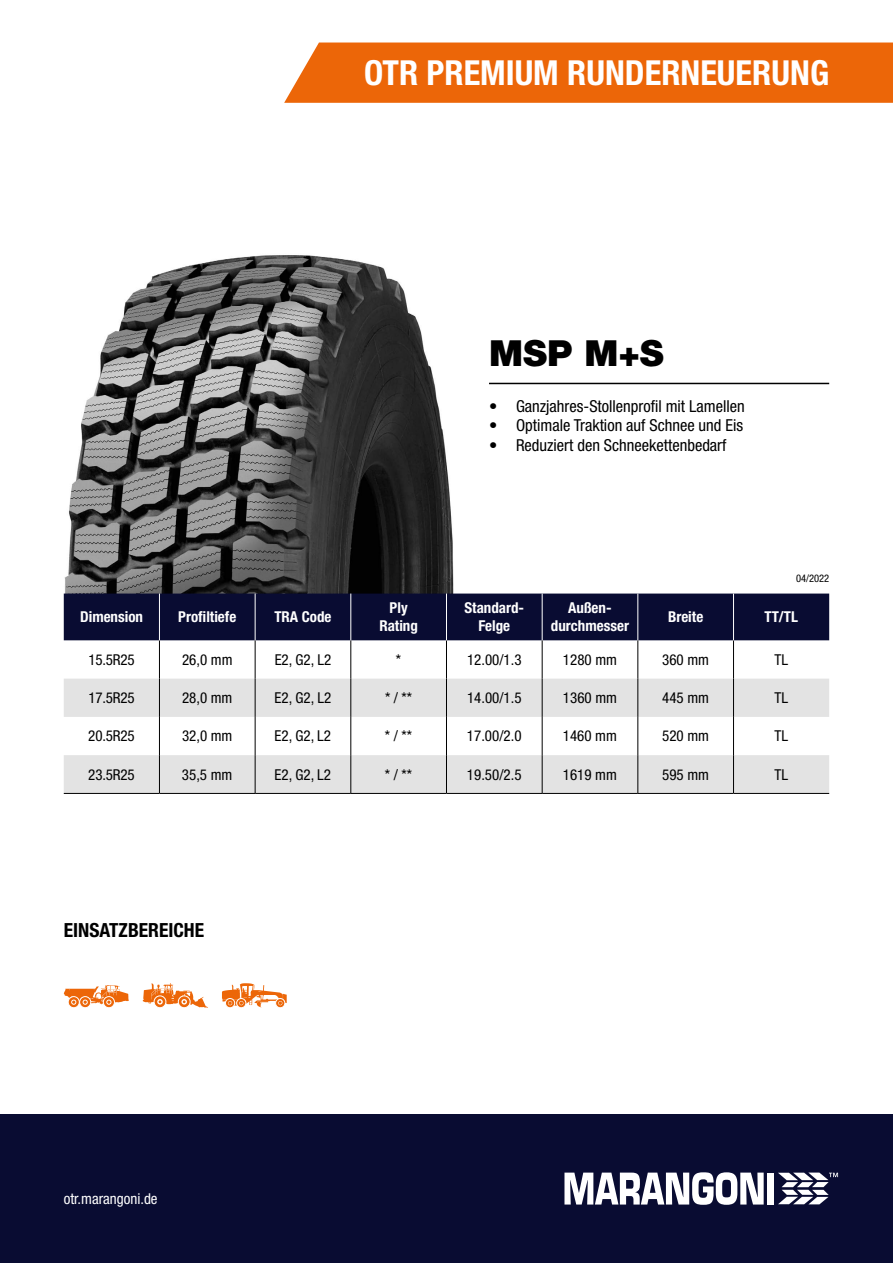
<style>
.page{position:relative;width:893px;height:1263px;background:#fff}
.page>*{position:absolute;margin:0;border:0;box-sizing:border-box;transform-origin:0 0}
.t1{font:900 36px "Helvetica Neue LT Std";color:#000}
.t2{font:700 condensed 34.5px "Helvetica Neue LT Std";color:#fff}
.t3{font:700 condensed 19.5px "Helvetica Neue LT Std";color:#000}
.t4{font:condensed 16.5px "Helvetica Neue LT Std";color:#000}
.t5{font:condensed 15px "Helvetica Neue LT Std";color:#000}
.t6{font:700 condensed 15px/18px "Helvetica Neue LT Std";color:#fff;text-align:center}
.t7{font:condensed 15px "Helvetica Neue LT Std";color:#fff}
.t8{font:condensed 10.5px "Helvetica Neue LT Std";color:#000}
</style>
<div class="page">
<img style="left:63px;top:255px;width:391px;height:339px">
<div style="left:68px;top:996px;width:11px;height:12px;background:#ec6608;border-radius:50%"></div>
<div style="left:68px;top:996px;width:11px;height:12px;border:1px solid #fff;border-radius:50%"></div>
<div style="left:80px;top:996px;width:11px;height:12px;background:#ec6608;border-radius:50%"></div>
<div style="left:80px;top:996px;width:11px;height:12px;border:1px solid #fff;border-radius:50%"></div>
<div style="left:103px;top:996px;width:12px;height:12px;border:1px solid #fff;border-radius:50%"></div>
<svg style="left:64px;top:985px;width:65px;height:20px"></svg>
<svg style="left:143px;top:983px;width:65px;height:25px"></svg>
<div style="left:225px;top:998px;width:10px;height:10px;border:1px solid #fff;border-radius:50%"></div>
<div style="left:276px;top:998px;width:9px;height:10px;border:1px solid #fff;border-radius:50%"></div>
<div style="left:237px;top:998px;width:9px;height:10px;border:1px solid #fff;border-radius:50%"></div>
<svg style="left:222px;top:983px;width:65px;height:24px"></svg>
<hr style="left:489px;top:383px;width:340px;height:1px;background:#000">
<div style="left:0;top:1114px;width:893px;height:149px;background:#090c32"></div>
<svg style="left:564px;top:1172px;width:200px;height:33px"></svg>
<div style="left:767px;top:1172px;width:7px;height:32px;background:#fff"></div>
<svg style="left:778px;top:1172px;width:60px;height:32px"></svg>
<div style="left:64px;top:593px;width:765px;height:47px;background:#090c32"></div>
<svg style="left:64px;top:679px;width:765px;height:114px;fill:#e3e3e3"></svg>
<hr style="left:159px;top:640px;width:1px;height:39px;background:#000">
<hr style="left:255px;top:640px;width:1px;height:39px;background:#000">
<hr style="left:350px;top:640px;width:1px;height:39px;background:#000">
<hr style="left:446px;top:640px;width:1px;height:39px;background:#000">
<hr style="left:542px;top:640px;width:1px;height:39px;background:#000">
<hr style="left:637px;top:640px;width:1px;height:39px;background:#000">
<hr style="left:733px;top:640px;width:1px;height:39px;background:#000">
<hr style="left:159px;top:679px;width:1px;height:38px;background:#000">
<hr style="left:255px;top:679px;width:1px;height:38px;background:#000">
<hr style="left:350px;top:679px;width:1px;height:38px;background:#000">
<hr style="left:446px;top:679px;width:1px;height:38px;background:#000">
<hr style="left:542px;top:679px;width:1px;height:38px;background:#000">
<hr style="left:637px;top:679px;width:1px;height:38px;background:#000">
<hr style="left:733px;top:679px;width:1px;height:38px;background:#000">
<hr style="left:159px;top:717px;width:1px;height:38px;background:#000">
<hr style="left:255px;top:717px;width:1px;height:38px;background:#000">
<hr style="left:350px;top:717px;width:1px;height:38px;background:#000">
<hr style="left:446px;top:717px;width:1px;height:38px;background:#000">
<hr style="left:542px;top:717px;width:1px;height:38px;background:#000">
<hr style="left:637px;top:717px;width:1px;height:38px;background:#000">
<hr style="left:733px;top:717px;width:1px;height:38px;background:#000">
<hr style="left:159px;top:755px;width:1px;height:38px;background:#000">
<hr style="left:255px;top:755px;width:1px;height:38px;background:#000">
<hr style="left:350px;top:755px;width:1px;height:38px;background:#000">
<hr style="left:446px;top:755px;width:1px;height:38px;background:#000">
<hr style="left:542px;top:755px;width:1px;height:38px;background:#000">
<hr style="left:637px;top:755px;width:1px;height:38px;background:#000">
<hr style="left:733px;top:755px;width:1px;height:38px;background:#000">
<hr style="left:733px;top:593px;width:1px;height:47px;background:#fff">
<hr style="left:637px;top:593px;width:1px;height:47px;background:#fff">
<hr style="left:159px;top:593px;width:1px;height:47px;background:#fff">
<hr style="left:446px;top:593px;width:1px;height:47px;background:#fff">
<hr style="left:350px;top:593px;width:1px;height:47px;background:#fff">
<hr style="left:255px;top:593px;width:1px;height:47px;background:#fff">
<hr style="left:542px;top:593px;width:1px;height:47px;background:#fff">
<hr style="left:64px;top:793px;width:95px;height:1px;background:#000">
<hr style="left:159px;top:793px;width:96px;height:1px;background:#000">
<hr style="left:255px;top:793px;width:96px;height:1px;background:#000">
<hr style="left:351px;top:793px;width:95px;height:1px;background:#000">
<hr style="left:446px;top:793px;width:96px;height:1px;background:#000">
<hr style="left:542px;top:793px;width:96px;height:1px;background:#000">
<hr style="left:638px;top:793px;width:95px;height:1px;background:#000">
<hr style="left:733px;top:793px;width:96px;height:1px;background:#000">
<div style="left:284px;top:43px;width:609px;height:60px;background:#ec6608"></div>
<h2 class="t2" style="left:278px;top:46px;width:330px">OTR-RUNDERNEUERUNG</h2>
<h2 class="t2" style="left:364px;top:52px;width:466px">OTR PREMIUM RUNDERNEUERUNG</h2>
<h1 class="t1" style="left:489px;top:332px;width:176px">MSP M+S</h1>
<p class="t4" style="left:489px;top:396px;width:257px">• Ganzjahres-Stollenprofil mit Lamellen</p>
<p class="t4" style="left:489px;top:416px;width:256px">• Optimale Traktion auf Schnee und Eis</p>
<p class="t4" style="left:489px;top:436px;width:239px">• Reduziert den Schneekettenbedarf</p>
<p class="t8" style="left:796px;top:572px;width:35px">04/2022</p>
<p class="t6" style="left:80px;top:608px;width:64px">Dimension</p>
<p class="t6" style="left:178px;top:608px;width:60px">Profiltiefe</p>
<p class="t6" style="left:274px;top:608px;width:59px">TRA Code</p>
<p class="t6" style="left:379px;top:599px;width:40px">Ply<br>Rating</p>
<p class="t6" style="left:464px;top:599px;width:61px">Standard-<br>Felge</p>
<p class="t6" style="left:551px;top:599px;width:80px">Außen&shy;durchmesser</p>
<p class="t6" style="left:668px;top:608px;width:37px">Breite</p>
<p class="t6" style="left:765px;top:608px;width:35px">TT/TL</p>
<p class="t5" style="left:88px;top:651px;width:48px">15.5R25</p>
<p class="t5" style="left:182px;top:651px;width:52px">26,0 mm</p>
<p class="t5" style="left:275px;top:651px;width:58px">E2, G2, L2</p>
<p class="t5" style="left:396px;top:651px;width:7px">*</p>
<p class="t5" style="left:467px;top:651px;width:56px">12.00/1.3</p>
<p class="t5" style="left:563px;top:651px;width:56px">1280 mm</p>
<p class="t5" style="left:662px;top:651px;width:48px">360 mm</p>
<p class="t5" style="left:774px;top:651px;width:15px">TL</p>
<p class="t5" style="left:88px;top:689px;width:48px">17.5R25</p>
<p class="t5" style="left:182px;top:689px;width:52px">28,0 mm</p>
<p class="t5" style="left:275px;top:689px;width:58px">E2, G2, L2</p>
<p class="t5" style="left:385px;top:689px;width:29px">* / **</p>
<p class="t5" style="left:467px;top:689px;width:56px">14.00/1.5</p>
<p class="t5" style="left:563px;top:689px;width:56px">1360 mm</p>
<p class="t5" style="left:662px;top:689px;width:48px">445 mm</p>
<p class="t5" style="left:774px;top:689px;width:15px">TL</p>
<p class="t5" style="left:88px;top:727px;width:48px">20.5R25</p>
<p class="t5" style="left:182px;top:727px;width:52px">32,0 mm</p>
<p class="t5" style="left:275px;top:727px;width:58px">E2, G2, L2</p>
<p class="t5" style="left:385px;top:727px;width:29px">* / **</p>
<p class="t5" style="left:467px;top:727px;width:56px">17.00/2.0</p>
<p class="t5" style="left:563px;top:727px;width:56px">1460 mm</p>
<p class="t5" style="left:662px;top:727px;width:48px">520 mm</p>
<p class="t5" style="left:774px;top:727px;width:15px">TL</p>
<p class="t5" style="left:88px;top:766px;width:48px">23.5R25</p>
<p class="t5" style="left:182px;top:766px;width:52px">35,5 mm</p>
<p class="t5" style="left:275px;top:766px;width:58px">E2, G2, L2</p>
<p class="t5" style="left:385px;top:766px;width:29px">* / **</p>
<p class="t5" style="left:467px;top:766px;width:56px">19.50/2.5</p>
<p class="t5" style="left:563px;top:766px;width:56px">1619 mm</p>
<p class="t5" style="left:662px;top:766px;width:48px">595 mm</p>
<p class="t5" style="left:774px;top:766px;width:15px">TL</p>
<h3 class="t3" style="left:64px;top:918px;width:142px">EINSATZBEREICHE</h3>
<p class="t7" style="left:64px;top:1189px;width:95px">otr.marangoni.de</p>
</div>
